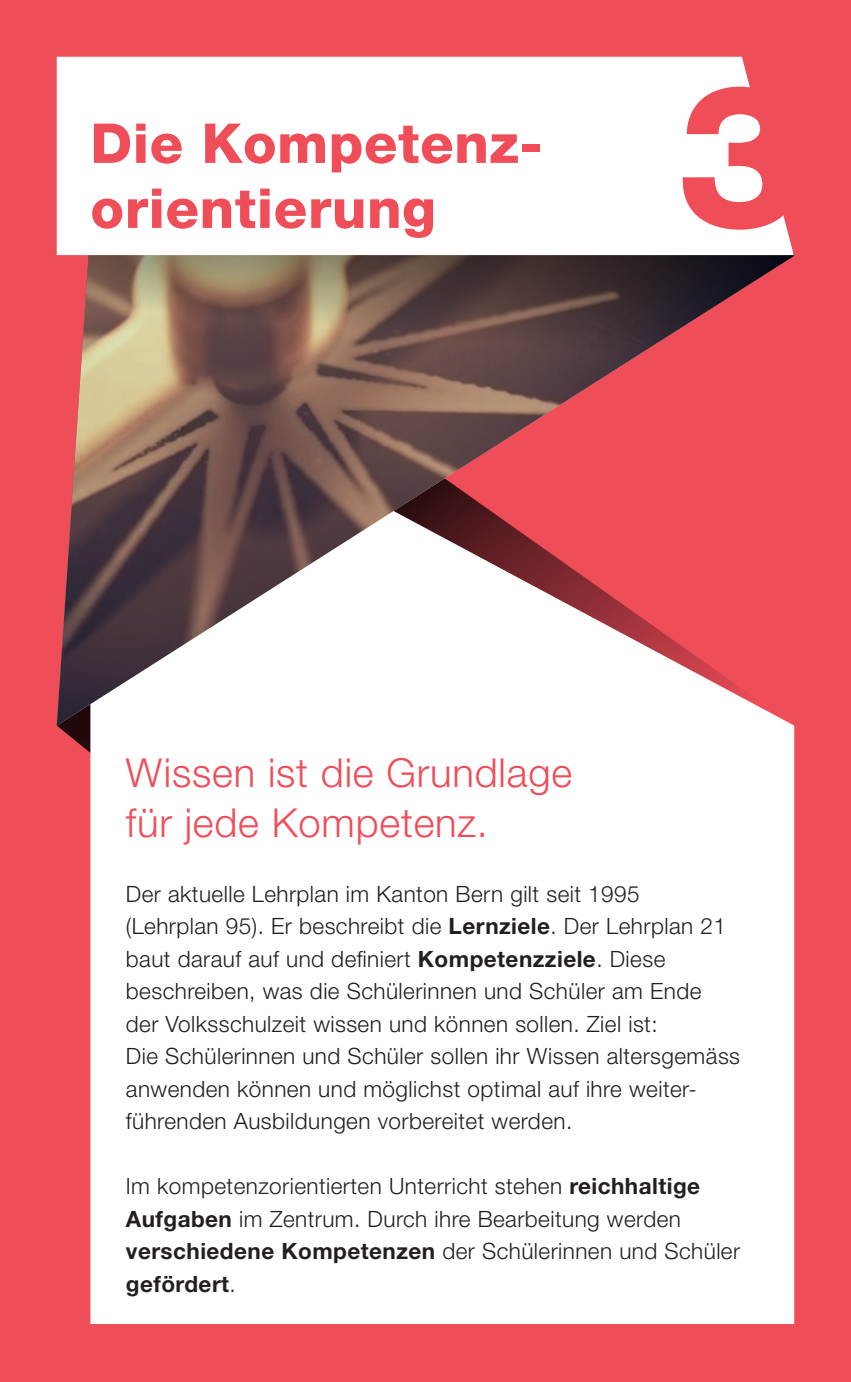
<style>
.page{position:relative;width:851px;height:1382px;background:#fff}
.page>*{position:absolute;margin:0;border:0;box-sizing:border-box;transform-origin:0 0}
.t1{font:800 200px "Helvetica Neue LT Std";color:#ef4d58}
.lp21_titel{font:800 55px "Helvetica Neue LT Std";letter-spacing:.01em;color:#ef4d58}
._00_quote{font:300 40px/50px "Helvetica Neue LT Std";letter-spacing:.02em;color:#ef4d58}
.lp21_text{font:300 22.5px/32.5px "Helvetica Neue LT Std";letter-spacing:.02em;color:#231f20}
.s1{font-weight:700}
</style>
<div class="page">
<div style="left:0;top:0;width:850px;height:1382px;background:#ef4d58"></div>
<div style="left:90px;top:726px;width:704px;height:598px;background:#fff"></div>
<img style="left:57px;top:252px;width:737px;height:474px">
<div style="left:57px;top:57px;width:736px;height:198px;background:#fff"></div>
<p class="lp21_titel" style="left:90px;top:111px;width:453px">Die Kompetenz-</p>
<p class="lp21_titel" style="left:90px;top:176px;width:347px">orientierung</p>
<p class="t1" style="left:677px;top:38px;width:127px">3</p>
<p class="_00_quote" style="left:126px;top:747px;width:448px">Wissen ist die Grundlage für jede Kompetenz.</p>
<p class="lp21_text" style="left:126px;top:877px;width:615px">Der aktuelle Lehrplan im Kanton Bern gilt seit 1995<br>(Lehrplan 95). Er beschreibt die <span class="s1">Lernziele</span>. Der Lehrplan 21 baut darauf auf und definiert <span class="s1">Kompetenzziele</span>. Diese beschreiben, was die Schülerinnen und Schüler am Ende<br>der Volksschulzeit wissen und können sollen. Ziel ist:<br>Die Schülerinnen und Schüler sollen ihr Wissen altersgemäss anwenden können und möglichst optimal auf ihre weiter&shy;führenden Ausbildungen vorbereitet werden.</p>
<p class="lp21_text" style="left:126px;top:1169px;width:615px">Im kompetenzorientierten Unterricht stehen <span class="s1">reichhaltige Aufgaben</span> im Zentrum. Durch ihre Bearbeitung werden <span class="s1">verschiedene Kompetenzen</span> der Schülerinnen und Schüler <span class="s1">gefördert</span>.</p>
</div>
